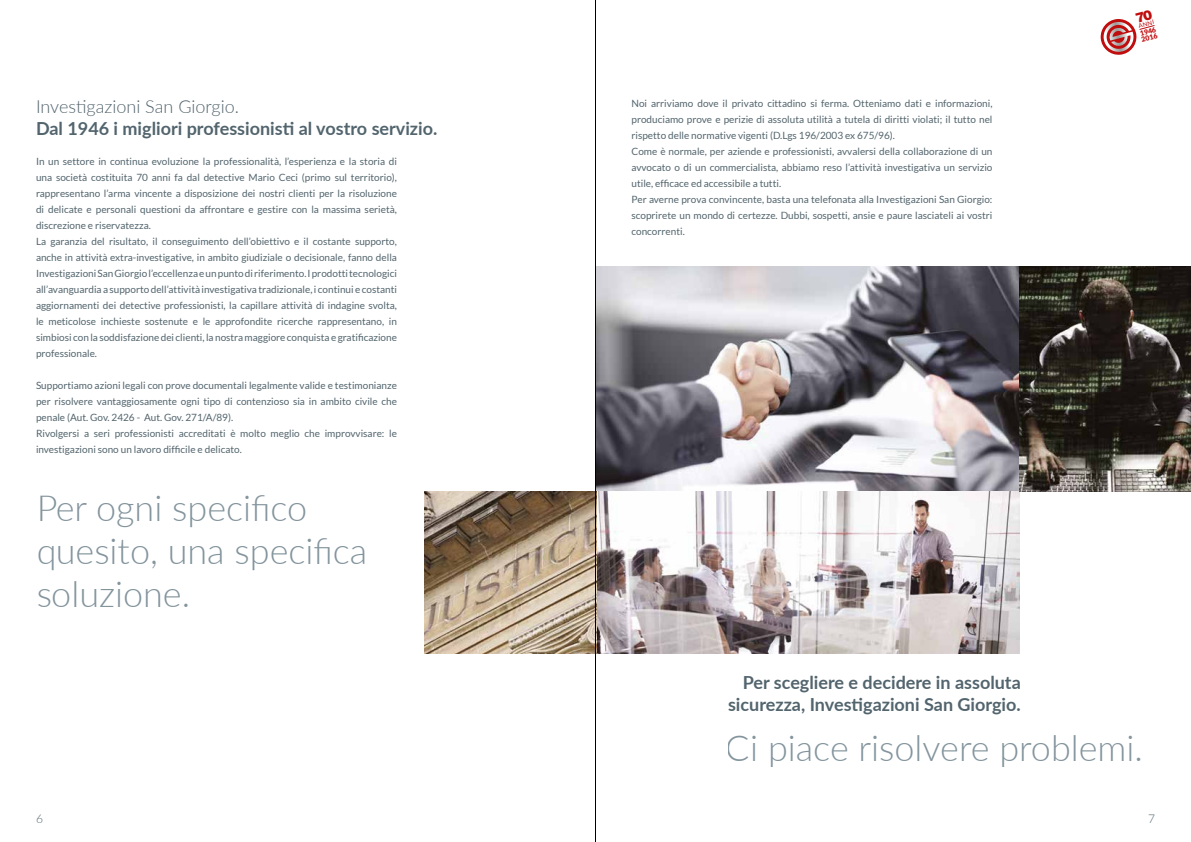
<style>
.page{position:relative;width:1191px;height:842px;background:#fff}
.page>*{position:absolute;margin:0;border:0;box-sizing:border-box;transform-origin:0 0}
.t1{font:300 36px/43.2px "Lato";color:#83949d}
.t2{font:700 18px/21.6px "Lato";color:#52646d;text-align:right}
.t3{font:300 18px "Lato";color:#52646d}
.t4{font:300 12px "Lato";color:#52646d}
.t5{font:10px/16px "Lato";color:#52646d}
.t6{font:900 7px/5.6px "Lato";color:#c00d0e}
.t7{font:6.1px "Lato";color:#c00d0e}
</style>
<div class="page">
<img style="left:596px;top:266px;width:423px;height:225px">
<svg style="left:596px;top:491px;width:423px;height:163px"></svg>
<img style="left:425px;top:491px;width:170px;height:163px">
<img style="left:1019px;top:266px;width:172px;height:225px">
<hr style="left:595px;top:0;width:1px;height:842px;background:#000">
<svg style="left:1100px;top:19px;width:55px;height:36px"></svg>
<h2 class="t3" style="left:36px;top:94px;width:204px">Investigazioni San Giorgio.</h2>
<h2 class="t2" style="left:36px;top:116px;width:403px">Dal 1946 i migliori professionisti al vostro servizio.</h2>
<p class="t5" style="left:36px;top:154px;width:362px">In un settore in continua evoluzione la professionalità, l’esperienza e la storia di una società costituita 70 anni fa dal detective Mario Ceci (primo sul territorio), rappresentano l’arma vincente a disposizione dei nostri clienti per la risoluzione di delicate e personali questioni da affrontare e gestire con la massima serietà, discrezione e riservatezza.<br>La garanzia del risultato, il conseguimento dell’obiettivo e il costante supporto, anche in attività extra-investigative, in ambito giudiziale o decisionale, fanno della Investigazioni San Giorgio l’eccellenza e un punto di riferimento. I prodotti tecnologici all’avanguardia a supporto dell’attività investigativa tradizionale, i continui e costanti aggiornamenti dei detective professionisti, la capillare attività di indagine svolta, le meticolose inchieste sostenute e le approfondite ricerche rappresentano, in simbiosi con la soddisfazione dei clienti, la nostra maggiore conquista e gratificazione professionale.</p>
<p class="t5" style="left:36px;top:378px;width:362px">Supportiamo azioni legali con prove documentali legalmente valide e testimonianze per risolvere vantaggiosamente ogni tipo di contenzioso sia in ambito civile che penale (Aut. Gov. 2426 - Aut. Gov. 271/A/89).<br>Rivolgersi a seri professionisti accreditati è molto meglio che improvvisare: le investigazioni sono un lavoro difficile e delicato.</p>
<h1 class="t1" style="left:36px;top:485px;width:333px">Per ogni specifico quesito, una specifica soluzione.</h1>
<p class="t5" style="left:631px;top:95px;width:362px">Noi arriviamo dove il privato cittadino si ferma. Otteniamo dati e informazioni, produciamo prove e perizie di assoluta utilità a tutela di diritti violati; il tutto nel rispetto delle normative vigenti (D.Lgs 196/2003 ex 675/96).<br>Come è normale, per aziende e professionisti, avvalersi della collaborazione di un avvocato o di un commercialista, abbiamo reso l’attività investigativa un servizio utile, efficace ed accessibile a tutti.<br>Per averne prova convincente, basta una telefonata alla Investigazioni San Giorgio: scoprirete un mondo di certezze. Dubbi, sospetti, ansie e paure lasciateli ai vostri concorrenti.</p>
<p class="t7" style="left:1137px;top:23px;width:17px;rotate:-15deg">ANNI</p>
<p class="t6" style="left:1139px;top:31px;width:18px;rotate:-15deg">1946<br>2016</p>
<h2 class="t2" style="left:728px;top:671px;width:294px">Per scegliere e decidere in assoluta sicurezza, Investigazioni San Giorgio.</h2>
<h1 class="t1" style="left:726px;top:725px;width:418px">Ci piace risolvere problemi.</h1>
<p class="t4" style="left:36px;top:810px;width:8px">6</p>
<p class="t4" style="left:1148px;top:810px;width:8px">7</p>
</div>
